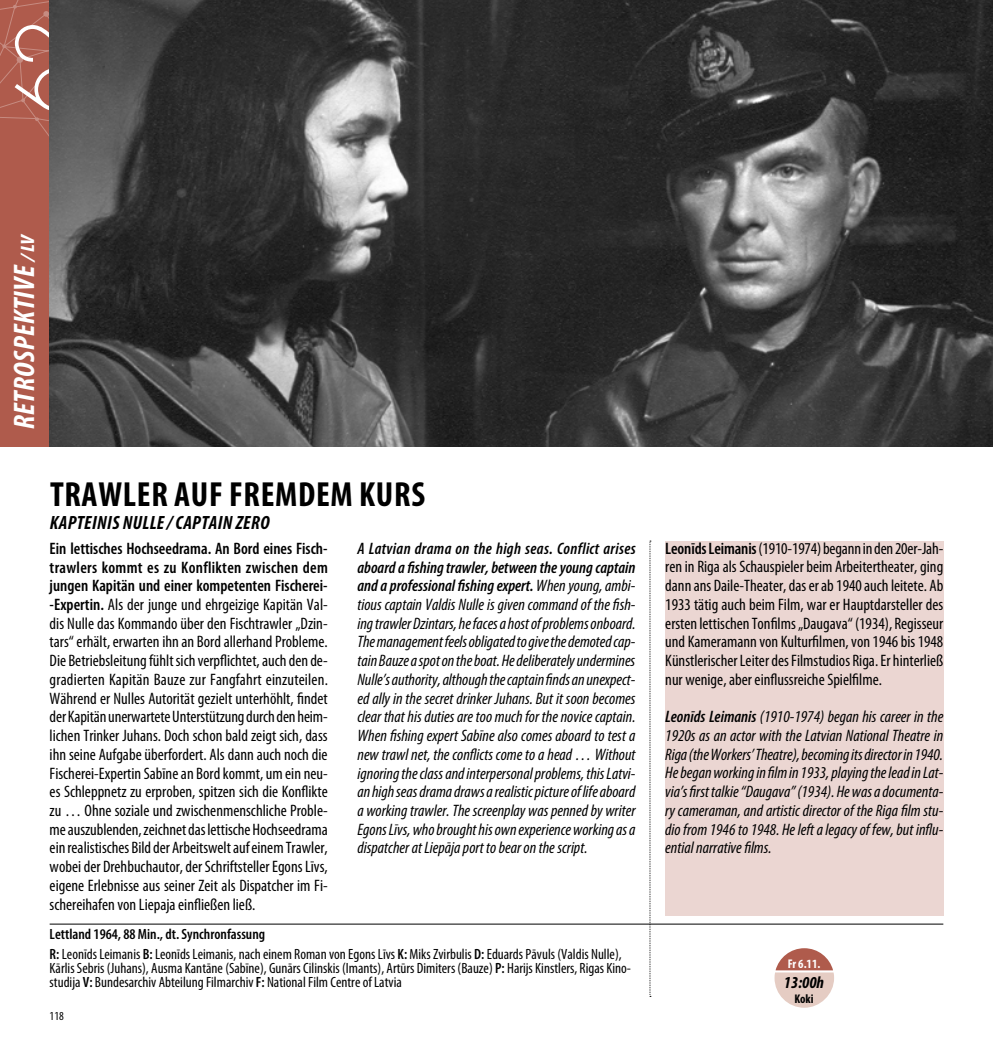
<style>
.page{position:relative;width:993px;height:1042px;background:#fff}
.page>*{position:absolute;margin:0;border:0;box-sizing:border-box;transform-origin:0 0}
.t1{font:700 condensed 35px "Myriad Pro";letter-spacing:.02em;color:#000}
.t2{font:italic 700 condensed 29.75px "Myriad Pro";color:#fff}
.t3{font:italic 700 condensed 19.25px "Myriad Pro";letter-spacing:.02em;color:#000}
.t4{font:italic 700 condensed 16.8px "Myriad Pro";color:#000}
.t5{font:condensed 16.62px/18.7px "Myriad Pro";color:#000;text-align:justify}
.t6{font:italic condensed 16.62px/18.7px "Myriad Pro";color:#000;text-align:justify}
.t7{font:condensed 14.88px/19.8px "Myriad Pro";color:#000}
.t8{font:700 condensed 12.6px "Myriad Pro";color:#fff}
.t9{font:700 condensed 12.6px "Myriad Pro";color:#000}
.t10{font:condensed 12.25px "Myriad Pro";color:#000}
.s1{font-size:19.43px}
.s2{font-weight:600}
</style>
<div class="page">
<hr style="left:50px;top:924px;width:893px;height:1px;background:#000">
<div style="left:665px;top:541px;width:278px;height:374px;background:#ebd6d2"></div>
<svg style="left:649px;top:541px;width:1px;height:456px"></svg>
<svg style="left:774px;top:948px;width:59px;height:60px"></svg>
<div style="left:0;top:0;width:50px;height:446px;background:#af5b4c"></div>
<svg style="left:0;top:0;width:50px;height:189px"></svg>
<img style="left:50px;top:0;width:942px;height:446px">
<h2 class="t2" style="left:6px;top:429px;width:197px;rotate:-90deg">RETROSPEKTIVE <span class="s1">/LV</span></h2>
<h1 class="t1" style="left:50px;top:472px;width:376px">TRAWLER AUF FREMDEM KURS</h1>
<p class="t3" style="left:50px;top:510px;width:221px">KAPTEINIS NULLE / CAPTAIN ZERO</p>
<p class="t6" style="left:357px;top:539px;width:280px"><span class="s2">A Latvian drama on the high seas. Conflict arises aboard a fishing trawler, between the young captain and a professional fishing expert.</span> When young, ambi&shy;tious captain Valdis Nulle is given command of the fish&shy;ing trawler Dzintars, he faces a host of problems onboard.<br>The management feels obligated to give the demoted cap&shy;tain Bauze a spot on the boat. He deliberately undermines Nulle’s authority, although the captain finds an unexpect&shy;ed ally in the secret drinker Juhans. But it soon becomes clear that his duties are too much for the novice captain.<br>When fishing expert Sabīne also comes aboard to test a new trawl net, the conflicts come to a head … Without ignoring the class and interpersonal problems, this Latvi&shy;an high seas drama draws a realistic picture of life aboard a working trawler. The screenplay was penned by writer Egons Līvs, who brought his own experience working as a dispatcher at Liepāja port to bear on the script.</p>
<p class="t5" style="left:665px;top:539px;width:279px"><span class="s2">Leonīds Leimanis</span> (1910-1974) begann in den 20er-Jah&shy;ren in Riga als Schauspieler beim Arbeitertheater, ging dann ans Daile-Theater, das er ab 1940 auch leitete. Ab 1933 tätig auch beim Film, war er Hauptdarsteller des ersten lettischen Tonfilms „Daugava“ (1934), Regisseur und Kameramann von Kulturfilmen, von 1946 bis 1948<br>Künstlerischer Leiter des Filmstudios Riga. Er hinterließ nur wenige, aber einflussreiche Spielfilme.</p>
<p class="t5" style="left:50px;top:539px;width:280px"><span class="s2">Ein lettisches Hochseedrama. An Bord eines Fisch&shy;trawlers kommt es zu Konflikten zwischen dem jungen Kapitän und einer kompetenten Fischerei--Expertin.</span> Als der junge und ehrgeizige Kapitän Val&shy;dis Nulle das Kommando über den Fischtrawler „Dzin&shy;tars“ erhält, erwarten ihn an Bord allerhand Probleme.<br>Die Betriebsleitung fü hlt sich verpflichtet, auch den de&shy;gradierten Kapitän Bauze zur Fangfahrt einzuteilen.<br>Während er Nulles Autorität gezielt unterhöhlt, findet der Kapitän unerwartete Unterstützung durch den heim&shy;lichen Trinker Juhans. Doch schon bald zeigt sich, dass ihn seine Aufgabe überfordert. Als dann auch noch die Fischerei-Expertin Sabīne an Bord kommt, um ein neu&shy;es Schleppnetz zu erproben, spitzen sich die Konflikte zu … Ohne soziale und zwischenmenschliche Proble&shy;me auszublenden, zeichnet das lettische Hochseedrama ein realistisches Bild der Arbeitswelt auf einem Trawler, wobei der Drehbuchautor, der Schriftsteller Egons Līvs, eigene Erlebnisse aus seiner Zeit als Dispatcher im Fi&shy;schereihafen von Liepaja einfließen ließ.</p>
<p class="t6" style="left:665px;top:707px;width:279px"><span class="s2">Leonīds Leimanis</span> (1910-1974) began his career in the 1920s as an actor with the Latvian National Theatre in Riga (the Workers’ Theatre), becoming its director in 1940.<br>He began working in film in 1933, playing the lead in Lat&shy;via’s first talkie “Daugava” (1934). He was a documenta&shy;ry cameraman, and artistic director of the Riga film stu&shy;dio from 1946 to 1948. He left a legacy of few, but influ&shy;ential narrative films.</p>
<p class="t7" style="left:50px;top:924px;width:573px"><span class="s2">Lettland 1964, 88 Min., dt. Synchronfassung<br>R:</span> Leonīds Leimanis <span class="s2">B:</span> Leonīds Leimanis, nach einem Roman von Egons Līvs <span class="s2">K:</span> Miks Zvirbulis <span class="s2">D:</span> Eduards Pāvuls (Valdis Nulle),</p>
<p class="t7" style="left:50px;top:961px;width:582px;line-height:14px">Kārlis Sebris (Juhans), Ausma Kantāne (Sabīne), Gunārs Cilinskis (Imants), Artūrs Dimiters (Bauze) <span class="s2">P:</span> Harijs Kinstlers, Rigas Kino&shy;studija <span class="s2">V:</span> Bundesarchiv Abteilung Filmarchiv <span class="s2">F:</span> National Film Centre of Latvia</p>
<p class="t8" style="left:787px;top:955px;width:34px">Fr 6.11.</p>
<p class="t4" style="left:783px;top:972px;width:42px">13:00h</p>
<p class="t9" style="left:794px;top:990px;width:21px">Koki</p>
<p class="t10" style="left:50px;top:1009px;width:16px">118</p>
</div>
